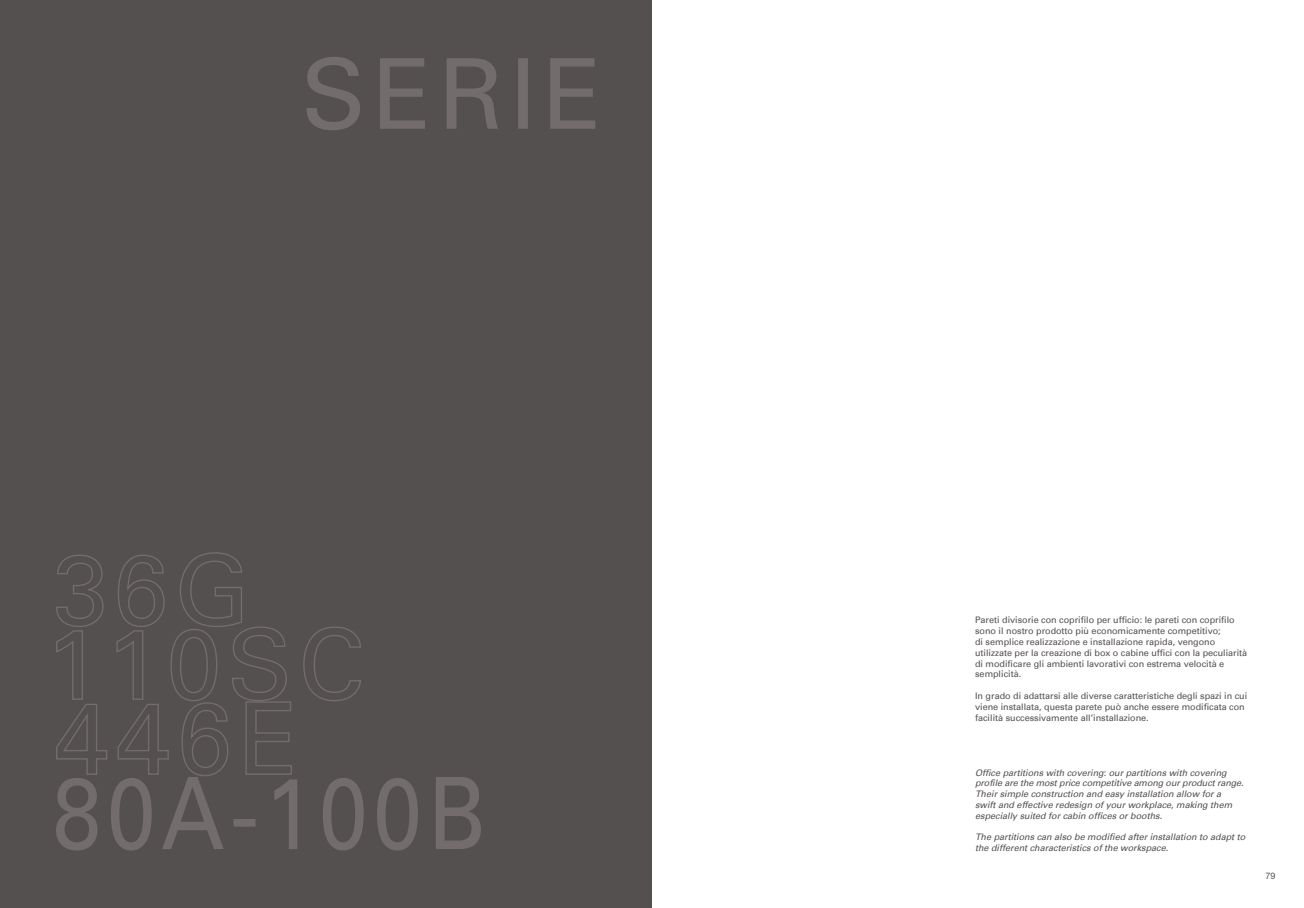
<style>
.page{position:relative;width:1304px;height:908px;background:#fff}
.page>*{position:absolute;margin:0;border:0;box-sizing:border-box;transform-origin:0 0}
.t1{font:9px/10.8px "Univers";color:#54504f}
.t2{font:italic 9px/10.8px "Univers";color:#54504f}
.t3{font:9px "Helvetica Neue LT Std";color:#54504f}
</style>
<div class="page">
<div style="left:0;top:0;width:652px;height:907px;background:#54504f"></div>
<svg style="left:306px;top:57px;width:289px;height:73px"></svg>
<svg style="left:56px;top:552px;width:425px;height:298px"></svg>
<p class="t1" style="left:975px;top:614px;width:261px">Pareti divisorie con coprifilo per ufficio: le pareti con coprifilo sono il nostro prodotto più economicamente competitivo;</p>
<p class="t1" style="left:975px;top:636px;width:274px">di semplice realizzazione e installazione rapida, vengono utilizzate per la creazione di box o cabine uffici con la peculiarità di modificare gli ambienti lavorativi con estrema velocità e semplicità.</p>
<p class="t1" style="left:975px;top:690px;width:274px">In grado di adattarsi alle diverse caratteristiche degli spazi in cui viene installata, questa parete può anche essere modificata con facilità successivamente all’installazione.</p>
<p class="t2" style="left:975px;top:766px;width:270px">Office partitions with covering: our partitions with covering profile are the most price competitive among our product range.</p>
<p class="t2" style="left:975px;top:788px;width:259px">Their simple construction and easy installation allow for a swift and effective redesign of your workplace, making them especially suited for cabin offices or booths.</p>
<p class="t2" style="left:975px;top:831px;width:272px">The partitions can also be modified after installation to adapt to the different characteristics of the workspace.</p>
<p class="t3" style="left:1266px;top:870px;width:12px">79</p>
</div>
